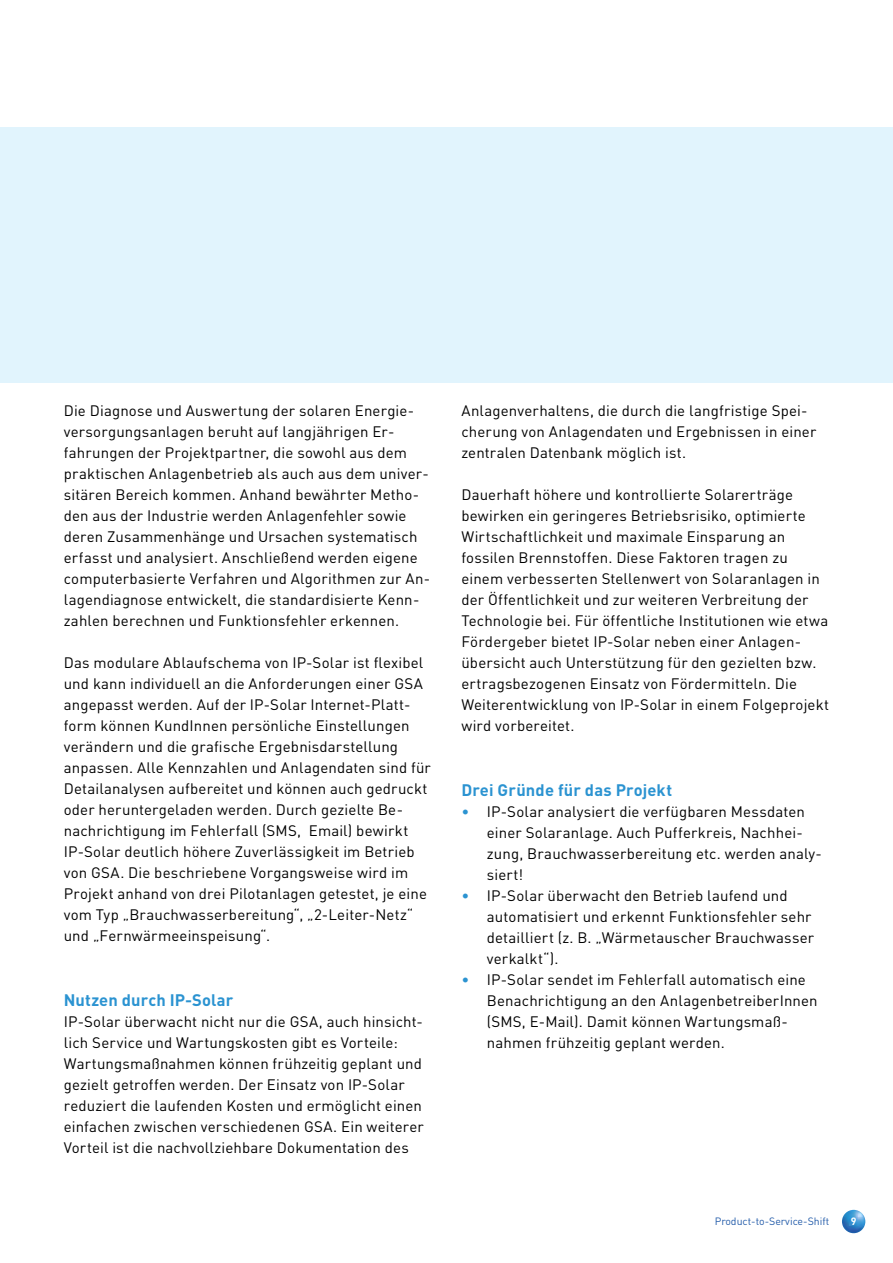
<style>
.page{position:relative;width:893px;height:1263px;background:#fff}
.page>*{position:absolute;margin:0;border:0;box-sizing:border-box;transform-origin:0 0}
.t1{font:700 16.5px "DIN";letter-spacing:.01em;color:#2b93d1}
.t2{font:15px/21px "DIN";letter-spacing:.01em;color:#000}
.t3{font:10.5px "DIN";color:#225ba9}
.t4{font:700 10.5px "DIN";color:#fff}
.s1{color:#2b93d1}
</style>
<div class="page">
<img style="left:842px;top:1210px;width:23px;height:23px;border-radius:12px">
<div style="left:0;top:128px;width:893px;height:255px;background:#e1f4fd"></div>
<p class="t2" style="left:64px;top:400px;width:368px">Die Diagnose und Auswertung der solaren Energie&shy;versorgungsanlagen beruht auf langjährigen Er&shy;fahrungen der Projektpartner, die sowohl aus dem praktischen Anlagenbetrieb als auch aus dem univer&shy;sitären Bereich kommen. Anhand bewährter Metho&shy;den aus der Industrie werden Anlagenfehler sowie deren Zusammenhänge und Ursachen systematisch erfasst und analysiert. Anschließend werden eigene computerbasierte Verfahren und Algorithmen zur An&shy;lagendiagnose entwickelt, die standardisierte Kenn&shy;zahlen berechnen und Funktionsfehler erkennen.</p>
<p class="t2" style="left:64px;top:652px;width:369px">Das modulare Ablaufschema von IP-Solar ist flexibel und kann individuell an die Anforderungen einer GSA angepasst werden. Auf der IP-Solar Internet-Platt&shy;form können KundInnen persönliche Einstellungen verändern und die grafische Ergebnisdarstellung anpassen. Alle Kennzahlen und Anlagendaten sind für Detailanalysen aufbereitet und können auch gedruckt oder heruntergeladen werden. Durch gezielte Be&shy;nachrichtigung im Fehlerfall (SMS, Email) bewirkt IP-Solar deutlich höhere Zuverlässigkeit im Betrieb von GSA. Die beschriebene Vorgangsweise wird im Projekt anhand von drei Pilotanlagen getestet, je eine vom Typ „Brauchwasserbereitung“, „2-Leiter-Netz“ und „Fernwärmeeinspeisung“.</p>
<p class="t1" style="left:64px;top:989px;width:171px">Nutzen durch IP-Solar</p>
<p class="t2" style="left:64px;top:1010px;width:362px">IP-Solar überwacht nicht nur die GSA, auch hinsicht&shy;lich Service und Wartungskosten gibt es Vorteile:<br>Wartungsmaßnahmen können frühzeitig geplant und gezielt getroffen werden. Der Einsatz von IP-Solar reduziert die laufenden Kosten und ermöglicht einen einfachen zwischen verschiedenen GSA. Ein weiterer Vorteil ist die nachvollziehbare Dokumentation des</p>
<p class="t2" style="left:461px;top:400px;width:356px">Anlagenverhaltens, die durch die langfristige Spei&shy;cherung von Anlagendaten und Ergebnissen in einer zentralen Datenbank möglich ist.</p>
<p class="t2" style="left:461px;top:484px;width:369px">Dauerhaft höhere und kontrollierte Solarerträge bewirken ein geringeres Betriebsrisiko, optimierte Wirtschaftlichkeit und maximale Einsparung an fossilen Brennstoffen. Diese Faktoren tragen zu einem verbesserten Stellenwert von Solaranlagen in der Öffentlichkeit und zur weiteren Verbreitung der Technologie bei. Für öffentliche Institutionen wie etwa Fördergeber bietet IP-Solar neben einer Anlagen&shy;übersicht auch Unterstützung für den gezielten bzw. ertragsbezogenen Einsatz von Fördermitteln. Die Weiterentwicklung von IP-Solar in einem Folgeprojekt wird vorbereitet.</p>
<p class="t1" style="left:461px;top:779px;width:212px">Drei Gründe für das Projekt</p>
<p class="t2" style="left:487px;top:800px;width:337px;text-indent:-26px"><span class="s1">•</span> IP-Solar analysiert die verfügbaren Messdaten einer Solaranlage. Auch Pufferkreis, Nachhei&shy;zung, Brauchwasserbereitung etc. werden analy&shy;siert!</p>
<p class="t2" style="left:487px;top:884px;width:329px;text-indent:-26px"><span class="s1">•</span> IP-Solar überwacht den Betrieb laufend und automatisiert und erkennt Funktionsfehler sehr detailliert (z. B. „Wärmetauscher Brauchwasser verkalkt“).</p>
<p class="t2" style="left:487px;top:968px;width:332px;text-indent:-26px"><span class="s1">•</span> IP-Solar sendet im Fehlerfall automatisch eine Benachrichtigung an den AnlagenbetreiberInnen (SMS, E-Mail). Damit können Wartungsmaß&shy;nahmen frühzeitig geplant werden.</p>
<p class="t3" style="left:715px;top:1214px;width:116px">Product-to-Service-Shift</p>
<p class="t4" style="left:851px;top:1214px;width:7px">9</p>
</div>
